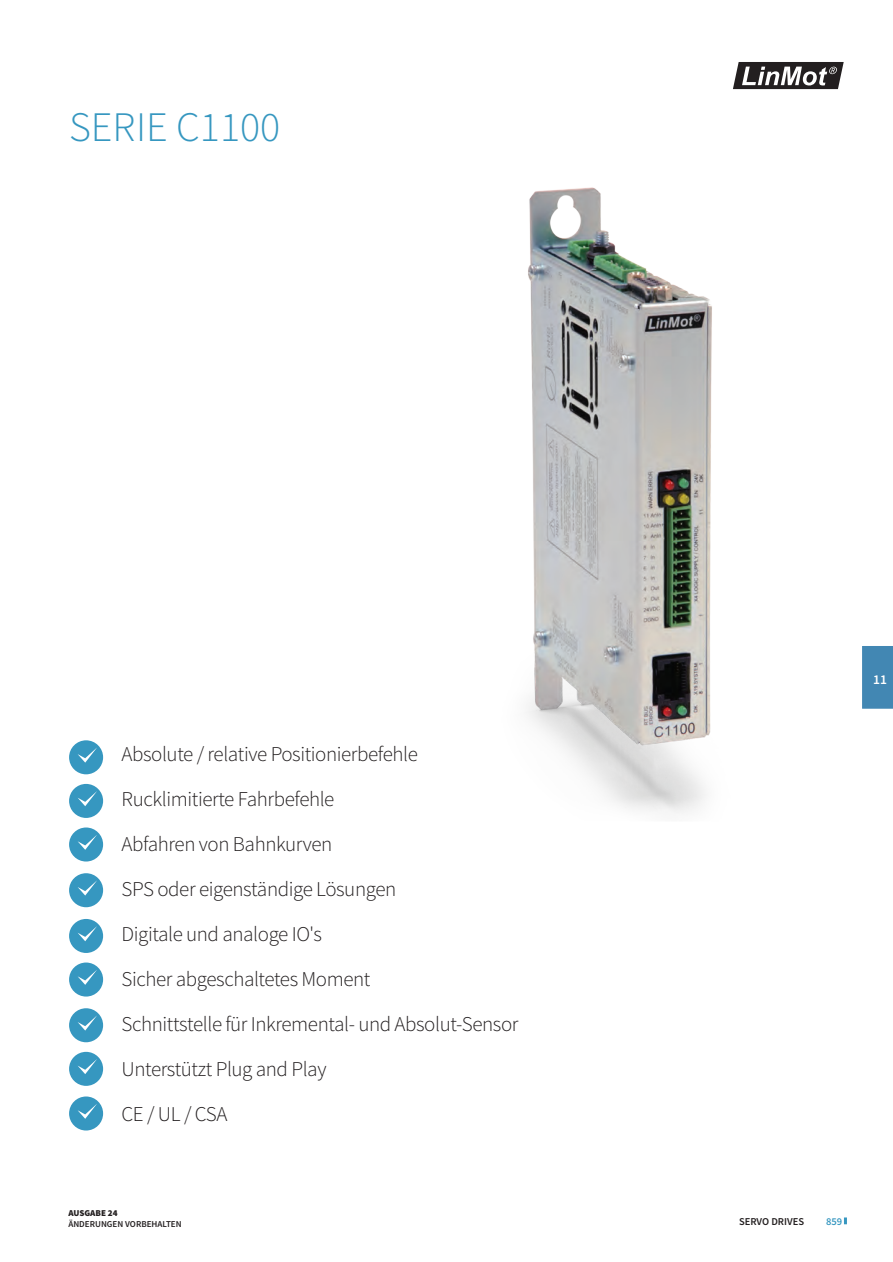
<style>
.page{position:relative;width:893px;height:1262px;background:#fff}
.page>*{position:absolute;margin:0;border:0;box-sizing:border-box;transform-origin:0 0}
.t1{font:300 42px "Source Sans Pro";color:#3697c0}
.t2{font:300 21px "Source Sans Pro";letter-spacing:-.02em;color:#231f20}
.t3{font:600 13.5px "Source Sans Pro";color:#fff}
.t4{font:600 10.5px "Source Sans Pro";color:#231f20}
.t5{font:600 10.5px "Source Sans Pro";color:#3697c0}
.t6{font:600 9px "Source Sans Pro";color:#231f20}
.t7{font:900 9px "Source Sans Pro";color:#231f20}
</style>
<div class="page">
<svg style="left:733px;top:62px;width:111px;height:28px"></svg>
<div style="left:862px;top:646px;width:31px;height:63px;background:#4287b3"></div>
<svg style="left:844px;top:1217px;width:3px;height:7px"></svg>
<div style="left:69px;top:740px;width:34px;height:34px;background:#3697c0;border-radius:50%"></div>
<div style="left:69px;top:784px;width:34px;height:34px;background:#3697c0;border-radius:50%"></div>
<div style="left:69px;top:827px;width:34px;height:34px;background:#3697c0;border-radius:50%"></div>
<div style="left:69px;top:873px;width:34px;height:34px;background:#3697c0;border-radius:50%"></div>
<div style="left:69px;top:919px;width:34px;height:34px;background:#3697c0;border-radius:50%"></div>
<div style="left:69px;top:1008px;width:34px;height:34px;background:#3697c0;border-radius:50%"></div>
<div style="left:69px;top:1052px;width:34px;height:34px;background:#3697c0;border-radius:50%"></div>
<div style="left:69px;top:1096px;width:34px;height:34px;background:#3697c0;border-radius:50%"></div>
<div style="left:69px;top:962px;width:34px;height:34px;background:#3697c0;border-radius:50%"></div>
<svg style="left:78px;top:748px;width:19px;height:14px"></svg>
<svg style="left:78px;top:791px;width:19px;height:15px"></svg>
<svg style="left:78px;top:835px;width:19px;height:15px"></svg>
<svg style="left:78px;top:880px;width:19px;height:15px"></svg>
<svg style="left:78px;top:926px;width:19px;height:15px"></svg>
<svg style="left:78px;top:1015px;width:19px;height:15px"></svg>
<svg style="left:78px;top:1059px;width:19px;height:15px"></svg>
<svg style="left:78px;top:1104px;width:19px;height:15px"></svg>
<svg style="left:78px;top:970px;width:19px;height:15px"></svg>
<img style="left:526px;top:187px;width:186px;height:627px">
<p class="t1" style="left:69px;top:102px;width:213px">SERIE C1100</p>
<p class="t2" style="left:122px;top:742px;width:298px">Absolute / relative Positionierbefehle</p>
<p class="t2" style="left:122px;top:787px;width:214px">Rucklimitierte Fahrbefehle</p>
<p class="t2" style="left:122px;top:832px;width:212px">Abfahren von Bahnkurven</p>
<p class="t2" style="left:122px;top:877px;width:276px">SPS oder eigenständige Lösungen</p>
<p class="t2" style="left:122px;top:922px;width:202px">Digitale und analoge IO's</p>
<p class="t2" style="left:122px;top:967px;width:250px">Sicher abgeschaltetes Moment</p>
<p class="t2" style="left:122px;top:1012px;width:398px">Schnittstelle für Inkremental- und Absolut-Sensor</p>
<p class="t2" style="left:122px;top:1057px;width:206px">Unterstützt Plug and Play</p>
<p class="t2" style="left:122px;top:1102px;width:107px">CE / UL / CSA</p>
<p class="t7" style="left:68px;top:1207px;width:51px">AUSGABE 24</p>
<p class="t6" style="left:68px;top:1218px;width:115px">ÄNDERUNGEN VORBEHALTEN</p>
<p class="t3" style="left:873px;top:671px;width:15px">11</p>
<p class="t4" style="left:739px;top:1214px;width:67px">SERVO DRIVES</p>
<p class="t5" style="left:826px;top:1214px;width:18px">859</p>
</div>
